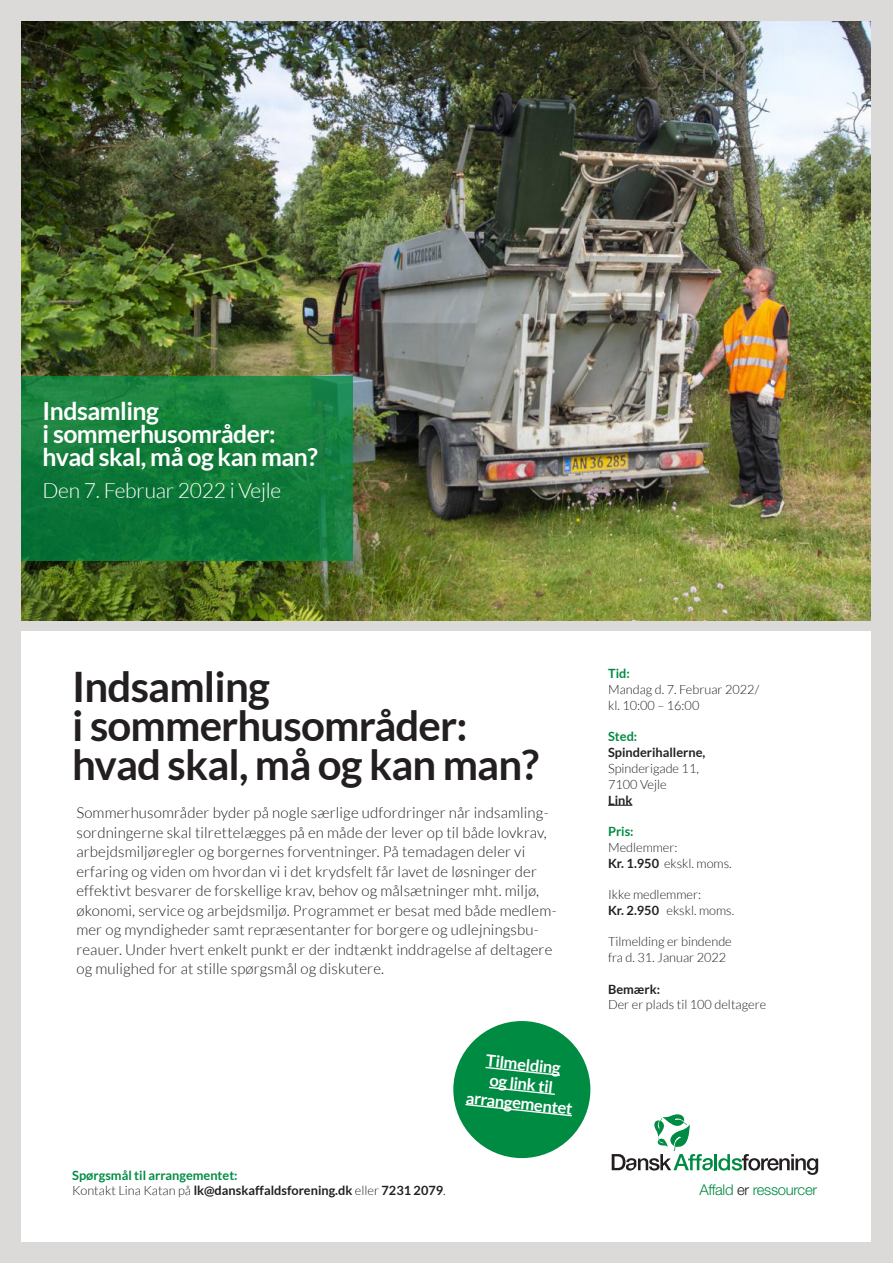
<style>
.page{position:relative;width:893px;height:1263px;background:#dbdad8}
.page>*{position:absolute;margin:0;border:0;box-sizing:border-box;transform-origin:0 0}
.t1{font:700 42px "Lato";letter-spacing:-.02em;color:#231f20}
.t2{font:700 24.75px "Lato";letter-spacing:-.02em;color:#fff}
.t3{font:300 21px "Lato";letter-spacing:-.01em;color:#fff}
.t4{font:700 16.5px "Lato";color:#fff}
.t5{font:300 15px/19.5px "Lato";letter-spacing:.01em;color:#231f20}
.t6{font:300 14.85px "Helvetica Neue";letter-spacing:-.02em;color:#008b43}
.t7{font:300 12.75px "Lato";color:#231f20}
.t8{font:700 12.75px "Lato";color:#231f20}
.t9{font:700 12.75px "Lato";color:#008b43}
.s1{font-weight:300}
.s2{font-weight:700}
.s3{color:#231f20}
</style>
<div class="page">
<img style="left:21px;top:21px;width:850px;height:600px">
<div style="left:21px;top:631px;width:851px;height:611px;background:#fff"></div>
<svg style="left:21px;top:376px;width:332px;height:185px;background:#127c3b"></svg>
<svg style="left:612px;top:1114px;width:206px;height:61px"></svg>
<svg style="left:608px;top:805px;width:24px;height:1px"></svg>
<div style="left:453px;top:1021px;width:137px;height:137px;background:#008b43;border-radius:50%"></div>
<svg style="left:485px;top:1066px;width:75px;height:10px"></svg>
<svg style="left:488px;top:1086px;width:67px;height:9px"></svg>
<svg style="left:465px;top:1104px;width:107px;height:13px"></svg>
<p class="t2" style="left:43px;top:396px;width:118px">Indsamling</p>
<p class="t2" style="left:43px;top:419px;width:235px">i sommerhusområder:</p>
<p class="t2" style="left:43px;top:442px;width:277px">hvad skal, må og kan man?</p>
<p class="t3" style="left:43px;top:479px;width:240px">Den 7. Februar 2022 i Vejle</p>
<p class="t1" style="left:72px;top:663px;width:199px">Indsamling</p>
<p class="t1" style="left:72px;top:702px;width:397px">i sommerhusområder:</p>
<p class="t1" style="left:72px;top:741px;width:468px">hvad skal, må og kan man?</p>
<p class="t5" style="left:76px;top:803px;width:482px">Sommerhusområder byder på nogle særlige udfordringer når indsamling&shy;sordningerne skal tilrettelægges på en måde der lever op til både lovkrav, arbejdsmiljøregler og borgernes forventninger. På temadagen deler vi erfaring og viden om hvordan vi i det krydsfelt får lavet de løsninger der effektivt besvarer de forskellige krav, behov og målsætninger mht. miljø, økonomi, service og arbejdsmiljø. Programmet er besat med både medlem&shy;mer og myndigheder samt repræsentanter for borgere og udlejningsbu&shy;reauer. Under hvert enkelt punkt er der indtænkt inddragelse af deltagere og mulighed for at stille spørgsmål og diskutere.</p>
<p class="t4" style="left:487px;top:1051px;width:76px;rotate:6deg">Tilmelding</p>
<p class="t4" style="left:491px;top:1071px;width:65px;rotate:6deg">og link til</p>
<p class="t4" style="left:467px;top:1088px;width:108px;rotate:6deg">arrangementet</p>
<p class="t9" style="left:72px;top:1168px;width:167px">Spørgsmål til arrangementet:</p>
<p class="t8" style="left:72px;top:1183px;width:375px"><span class="s1">Kontakt Lina Katan på</span> lk@danskaffaldsforening.dk <span class="s1">eller</span> 7231 2079<span class="s1">.</span></p>
<p class="t9" style="left:608px;top:666px;width:23px">Tid:</p>
<p class="t7" style="left:608px;top:683px;width:153px">Mandag d. 7. Februar 2022/</p>
<p class="t7" style="left:608px;top:698px;width:93px">kl. 10:00 – 16:00</p>
<p class="t9" style="left:608px;top:729px;width:31px">Sted:</p>
<p class="t8" style="left:608px;top:745px;width:99px">Spinderihallerne,</p>
<p class="t7" style="left:608px;top:761px;width:92px">Spinderigade 11,</p>
<p class="t7" style="left:608px;top:777px;width:60px">7100 Vejle</p>
<p class="t8" style="left:608px;top:792px;width:26px">Link</p>
<p class="t9" style="left:608px;top:824px;width:27px">Pris:</p>
<p class="t7" style="left:608px;top:840px;width:71px">Medlemmer:</p>
<p class="t7" style="left:608px;top:856px;width:125px"><span class="s2">Kr. 1.950</span> ekskl. moms.</p>
<p class="t7" style="left:608px;top:887px;width:94px">Ikke medlemmer:</p>
<p class="t7" style="left:608px;top:903px;width:128px"><span class="s2">Kr. 2.950</span> ekskl. moms.</p>
<p class="t7" style="left:608px;top:935px;width:125px">Tilmelding er bindende</p>
<p class="t7" style="left:608px;top:950px;width:120px">fra d. 31. Januar 2022</p>
<p class="t8" style="left:608px;top:981px;width:53px">Bemærk:</p>
<p class="t7" style="left:608px;top:998px;width:160px">Der er plads til 100 deltagere</p>
<p class="t6" style="left:699px;top:1181px;width:119px">Affald <span class="s3">er</span> ressourcer</p>
</div>
